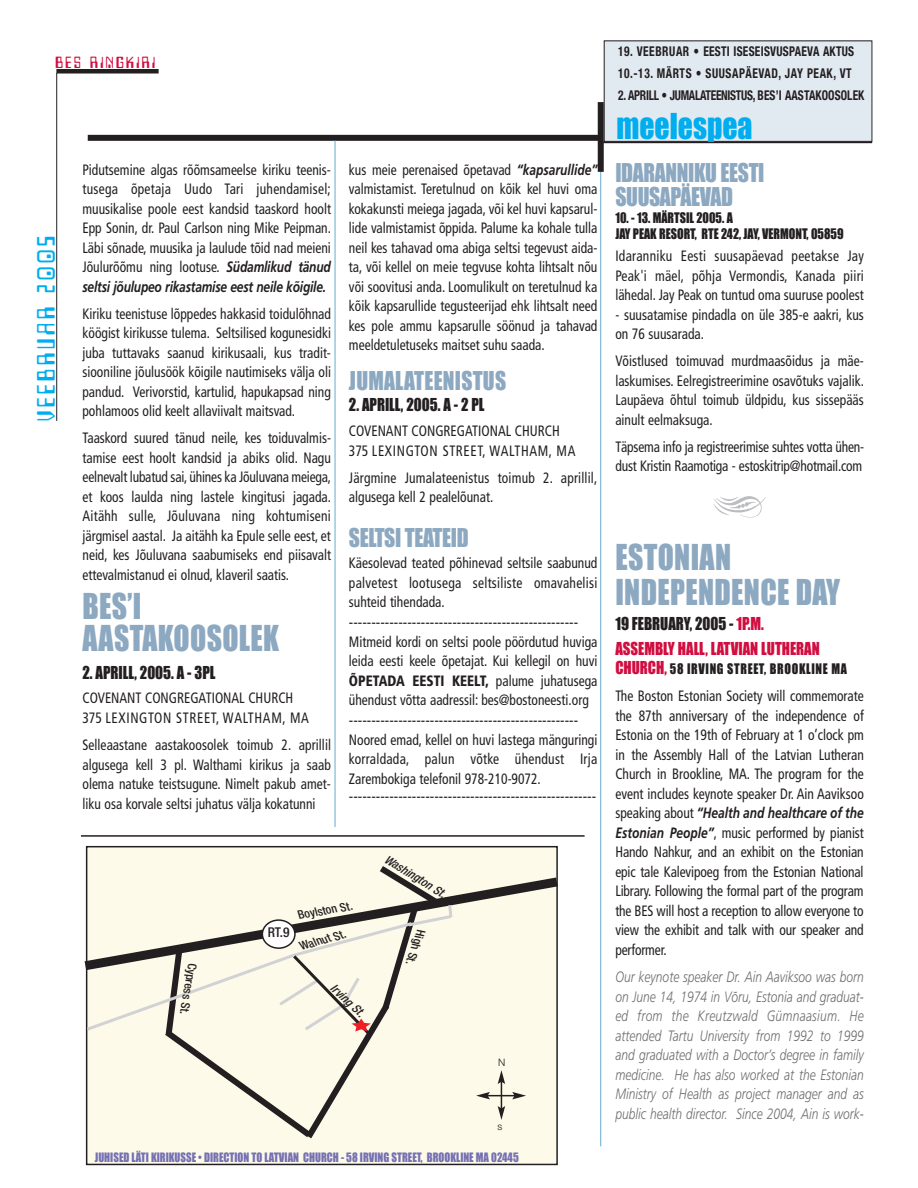
<style>
.page{position:relative;width:918px;height:1188px;background:#fff}
.page>*{position:absolute;margin:0;border:0;box-sizing:border-box;transform-origin:0 0}
.t1{font:33px/31.5px "Impact";letter-spacing:.01em;color:#8da9c1;scale:.9 1}
.t2{font:33px "Impact";color:#00aeef;scale:.9 1}
.t3{font:24px/24px "Impact";letter-spacing:-.015em;color:#8da9c1;scale:.9 1}
.t4{font:24px "Impact";letter-spacing:.01em;color:#8da9c1;scale:.9 1}
.t5{font:21px "Techno Display Caps S Si";letter-spacing:.21em;color:#00aeef;scale:.9 1}
.t6{font:16.5px/24.9px "Impact";color:#d10e40;scale:.9 1}
.t7{font:16.5px "Impact";color:#231f20;scale:.9 1}
.t8{font:condensed 15px/19.5px "Frutiger";color:#231f20;text-align:justify;scale:.9 1}
.t9{font:italic 300 15px/19.5px "Frutiger";color:#6c6d70;text-align:justify;scale:.8 1}
.t10{font:13.5px "Helvetica";color:#231f20}
.t11{font:700 condensed 13.5px/22.4px "Helvetica Neue";letter-spacing:.05em;color:#231f20;scale:.85 1}
.t12{font:13.5px/16.5px "Impact";color:#231f20;scale:.9 1}
.t13{font:700 condensed 13.5px "Helvetica Neue";letter-spacing:-.025em;color:#231f20;scale:.85 1}
.t14{font:13.5px "Impact";letter-spacing:.055em;color:#231f20;scale:.9 1}
.t15{font:13.5px "Techno Display Caps S Si";letter-spacing:.21em;color:#d10e40;scale:.9 1}
.t16{font:500 condensed 13.5px "Helvetica Neue";color:#231f20}
.t17{font:12px "Impact";color:#7571b3;scale:.9 1}
.t18{font:italic 500 condensed 12px "Helvetica Neue";color:#231f20}
.t19{font:500 condensed 12px "Helvetica Neue";color:#231f20}
.t20{font:300 10.2px "Helvetica Neue";color:#231f20}
.s1{font-weight:700;font-style:italic;font-stretch:normal}
.s2{font-weight:900}
.s3{color:#231f20}
.s4{font-size:16.5px;color:#d10e40}
</style>
<div class="page">
<div style="left:604px;top:40px;width:267px;height:102px;background:#e2eaf1"></div>
<div style="left:88px;top:135px;width:515px;height:6px;background:#231f20"></div>
<hr style="left:56px;top:73px;width:1px;height:348px;background:#231f20">
<div style="left:56px;top:69px;width:103px;height:5px;background:#231f20"></div>
<hr style="left:602px;top:142px;width:270px;height:1px;background:#231f20">
<hr style="left:335px;top:140px;width:1px;height:687px;background:#65abd0">
<hr style="left:600px;top:140px;width:1px;height:1006px;background:#65abd0">
<div style="left:598px;top:102px;width:6px;height:70px;background:#231f20"></div>
<div style="left:604px;top:40px;width:268px;height:102px;border:1px solid #231f20"></div>
<div style="left:87px;top:847px;width:470px;height:317px;background:#fefae9"></div>
<div style="left:86px;top:846px;width:472px;height:319px;border:2px solid #231f20"></div>
<svg style="left:454px;top:872px;width:104px;height:104px"></svg>
<svg style="left:84px;top:860px;width:370px;height:285px"></svg>
<svg style="left:476px;top:1070px;width:50px;height:50px"></svg>
<hr style="left:81px;top:835px;width:504px;height:2px;background:#231f20">
<p class="t15" style="left:56px;top:55px;width:112px">BES RINGKIRI</p>
<h3 class="t5" style="left:35px;top:421px;width:208px;rotate:-90deg">VEEBRUAR 2005</h3>
<p class="t8" style="left:82px;top:161px;width:278px">Pidutsemine algas rõõmsameelse kiriku teenis&shy;tusega õpetaja Uudo Tari juhendamisel; muusikalise poole eest kandsid taaskord hoolt Epp Sonin, dr. Paul Carlson ning Mike Peipman.<br>Läbi sõnade, muusika ja laulude tõid nad meieni Jõulurõõmu ning lootuse. <span class="s1">Südamlikud tänud seltsi jõulupeo rikastamise eest neile kõigile.</span></p>
<p class="t8" style="left:82px;top:305px;width:278px">Kiriku teenistuse lõppedes hakkasid toidulõhnad köögist kirikusse tulema. Seltsilised kogunesidki juba tuttavaks saanud kirikusaali, kus tradit&shy;siooniline jõulusöök kõigile nautimiseks välja oli pandud. Verivorstid, kartulid, hapukapsad ning pohlamoos olid keelt allaviivalt maitsvad.</p>
<p class="t8" style="left:82px;top:430px;width:278px">Taaskord suured tänud neile, kes toiduvalmis&shy;tamise eest hoolt kandsid ja abiks olid. Nagu eelnevalt lubatud sai, ühines ka Jõuluvana meiega, et koos laulda ning lastele kingitusi jagada.<br>Aitähh sulle, Jõuluvana ning kohtumiseni järgmisel aastal. Ja aitähh ka Epule selle eest, et neid, kes Jõuluvana saabumiseks end piisavalt ettevalmistanud ei olnud, klaveril saatis.</p>
<h1 class="t1" style="left:82px;top:592px;width:220px">BES’I<br>AASTAKOOSOLEK</h1>
<p class="t7" style="left:82px;top:663px;width:149px">2. APRILL, 2005. A - 3PL</p>
<p class="t8" style="left:82px;top:690px;width:253px">COVENANT CONGREGATIONAL CHURCH<br>375 LEXINGTON STREET, WALTHAM, MA</p>
<p class="t8" style="left:82px;top:736px;width:278px">Selleaastane aastakoosolek toimub 2. aprillil algusega kell 3 pl. Walthami kirikus ja saab olema natuke teistsugune. Nimelt pakub amet&shy;liku osa korvale seltsi juhatus välja kokatunni</p>
<p class="t8" style="left:349px;top:161px;width:278px">kus meie perenaised õpetavad <span class="s1">“kapsarullide” </span>valmistamist. Teretulnud on kõik kel huvi oma kokakunsti meiega jagada, või kel huvi kapsarul&shy;lide valmistamist õppida. Palume ka kohale tulla neil kes tahavad oma abiga seltsi tegevust aida&shy;ta, või kellel on meie tegvuse kohta lihtsalt nõu või soovitusi anda. Loomulikult on teretulnud ka kõik kapsarullide tegusteerijad ehk lihtsalt need kes pole ammu kapsarulle söönud ja tahavad meeldetuletuseks maitset suhu saada.</p>
<h2 class="t4" style="left:349px;top:368px;width:176px">JUMALATEENISTUS</h2>
<p class="t7" style="left:349px;top:396px;width:152px">2. APRILL, 2005. A - 2 PL</p>
<p class="t8" style="left:349px;top:423px;width:253px">COVENANT CONGREGATIONAL CHURCH<br>375 LEXINGTON STREET, WALTHAM, MA</p>
<p class="t8" style="left:349px;top:469px;width:278px">Järgmine Jumalateenistus toimub 2. aprillil, algusega kell 2 pealelõunat.</p>
<h2 class="t3" style="left:349px;top:526px;width:134px">SELTSI TEATEID</h2>
<p class="t8" style="left:349px;top:554px;width:278px">Käesolevad teated põhinevad seltsile saabunud palvetest lootusega seltsiliste omavahelisi suhteid tihendada.</p>
<p class="t10" style="left:349px;top:618px;width:231px">---------------------------------------------------</p>
<p class="t8" style="left:349px;top:633px;width:278px">Mitmeid kordi on seltsi poole pöördutud huviga leida eesti keele õpetajat. Kui kellegil on huvi <span class="s2">ÕPETADA EESTI KEELT,</span> palume juhatusega ühendust võtta aadressil: bes@bostoneesti.org</p>
<p class="t10" style="left:349px;top:716px;width:231px">---------------------------------------------------</p>
<p class="t8" style="left:349px;top:731px;width:278px">Noored emad, kellel on huvi lastega mänguringi korraldada, palun võtke ühendust Irja Zarembokiga telefonil 978-210-9072.</p>
<p class="t10" style="left:349px;top:792px;width:249px">-------------------------------------------------------</p>
<p class="t18" style="left:388px;top:855px;width:71px;rotate:31deg">Washington St.</p>
<p class="t19" style="left:197px;top:964px;width:54px;rotate:100deg">Cypress St.</p>
<p class="t16" style="left:268px;top:927px;width:23px">RT.9</p>
<p class="t19" style="left:298px;top:911px;width:57px;rotate:-10deg">Boylston St.</p>
<p class="t18" style="left:300px;top:942px;width:49px;rotate:-16deg">Walnut St.</p>
<p class="t18" style="left:335px;top:983px;width:43px;rotate:43deg">Irving St.</p>
<p class="t19" style="left:426px;top:932px;width:38px;rotate:109deg">H gi h St.</p>
<p class="t20" style="left:498px;top:1056px;width:9px">N</p>
<p class="t20" style="left:497px;top:1120px;width:6px">s</p>
<p class="t17" style="left:95px;top:1150px;width:473px">JUHISED LÄTI KIRIKUSSE • DIRECTION TO LATVIAN CHURCH - 58 IRVING STREET, BROOKLINE MA 02445</p>
<p class="t11" style="left:618px;top:41px;width:279px">19. VEEBRUAR • EESTI ISESEISVUSPAEVA AKTUS<br>10.-13. MÄRTS • SUUSAPÄEVAD, JAY PEAK, VT</p>
<p class="t13" style="left:618px;top:91px;width:291px">2. APRILL • JUMALATEENISTUS, BES’I AASTAKOOSOLEK</p>
<h1 class="t2" style="left:617px;top:109px;width:153px">meelespea</h1>
<h2 class="t3" style="left:615px;top:162px;width:167px">IDARANNIKU EESTI<br>SUUSAPÄEVAD</h2>
<p class="t12" style="left:615px;top:210px;width:255px">10. - 13. MÄRTSIL 2005. A<br>JAY PEAK RESORT, RTE 242, JAY, VERMONT, 05859</p>
<p class="t8" style="left:615px;top:247px;width:278px">Idaranniku Eesti suusapäevad peetakse Jay Peak'i mäel, põhja Vermondis, Kanada piiri lähedal. Jay Peak on tuntud oma suuruse poolest</p>
<p class="t8" style="left:615px;top:306px;width:278px">- suusatamise pindadla on üle 385-e aakri, kus on 76 suusarada.</p>
<p class="t8" style="left:615px;top:352px;width:278px">Võistlused toimuvad murdmaasõidus ja mäe&shy;laskumises. Eelregistreerimine osavõtuks vajalik.<br>Laupäeva õhtul toimub üldpidu, kus sissepääs ainult eelmaksuga.</p>
<p class="t8" style="left:615px;top:438px;width:278px">Täpsema info ja registreerimise suhtes votta ühen&shy;dust Kristin Raamotiga - estoskitrip@hotmail.com</p>
<h1 class="t1" style="left:615px;top:542px;width:251px;line-height:34.5px">ESTONIAN<br>INDEPENDENCE DAY</h1>
<p class="t6" style="left:615px;top:612px;width:229px"><span class="s3">19 FEBRUARY, 2005 -</span> 1P.M.<br>ASSEMBLY HALL, LATVIAN LUTHERAN</p>
<p class="t14" style="left:615px;top:662px;width:259px"><span class="s4">CHURCH,</span> 58 IRVING STREET, BROOKLINE MA</p>
<p class="t8" style="left:615px;top:688px;width:278px">The Boston Estonian Society will commemorate the 87th anniversary of the independence of Estonia on the 19th of February at 1 o’clock pm in the Assembly Hall of the Latvian Lutheran Church in Brookline, MA. The program for the event includes keynote speaker Dr. Ain Aaviksoo speaking about <span class="s1">“Health and healthcare of the Estonian People”</span>, music performed by pianist Hando Nahkur, and an exhibit on the Estonian epic tale Kalevipoeg from the Estonian National Library. Following the formal part of the program the BES will host a reception to allow everyone to view the exhibit and talk with our speaker and performer.</p>
<p class="t9" style="left:615px;top:969px;width:312px">Our keynote speaker Dr. Ain Aaviksoo was born on June 14, 1974 in Võru, Estonia and graduat&shy;ed from the Kreutzwald Gümnaasium. He attended Tartu University from 1992 to 1999 and graduated with a Doctor’s degree in family medicine. He has also worked at the Estonian Ministry of Health as project manager and as public health director. Since 2004, Ain is work-</p>
</div>
